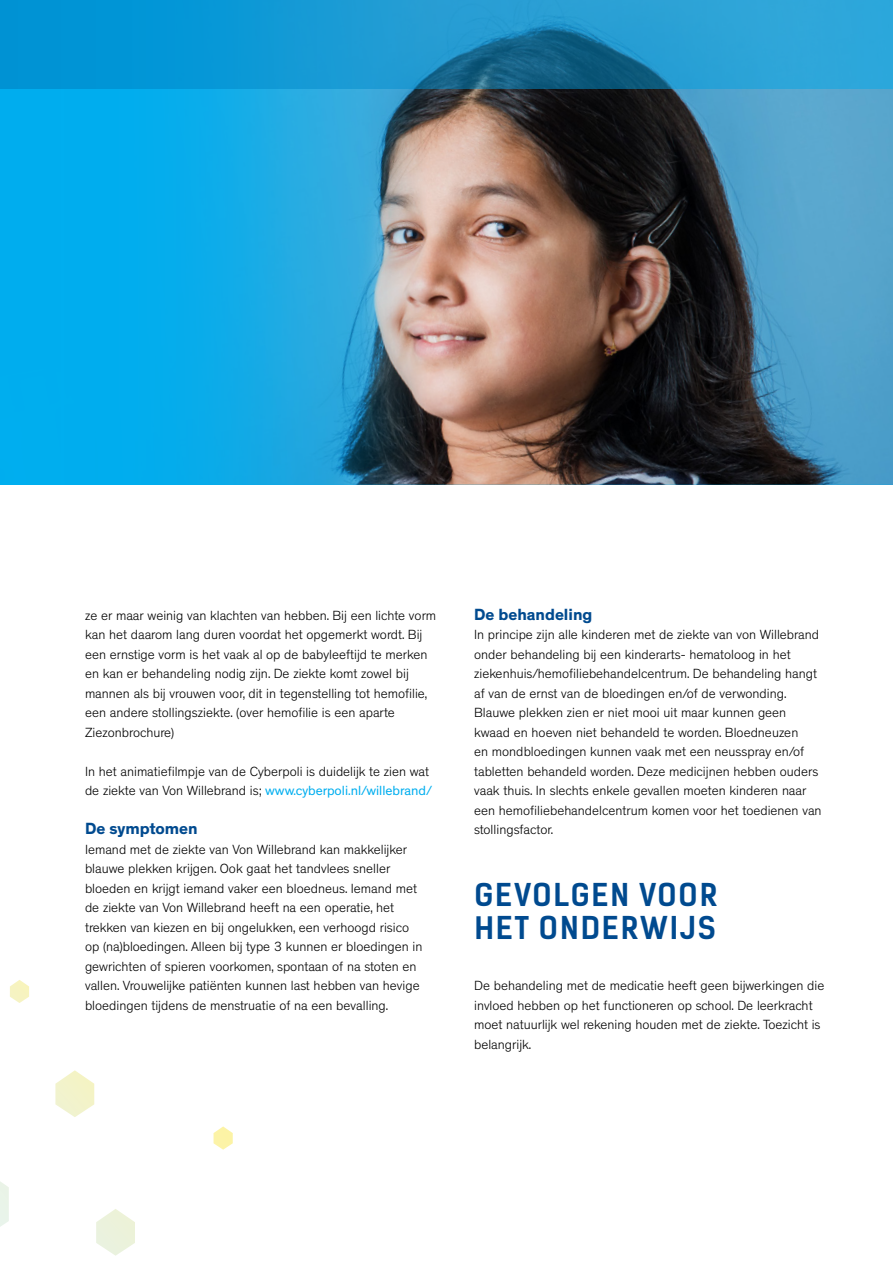
<style>
.page{position:relative;width:893px;height:1263px;background:#fff}
.page>*{position:absolute;margin:0;border:0;box-sizing:border-box;transform-origin:0 0}
.t1{font:700 30px/33px "Kelson Sans";letter-spacing:.065em;color:#004a8f}
.t2{font:700 16.5px "Theinhardt";color:#004a8f}
.t3{font:300 13.5px/19.5px "Theinhardt";color:#000}
.s1{font-weight:400;color:#00aeef}
</style>
<div class="page">
<svg style="left:0;top:1181px;width:9px;height:46px"></svg>
<svg style="left:96px;top:1209px;width:39px;height:47px"></svg>
<svg style="left:55px;top:1070px;width:39px;height:47px"></svg>
<svg style="left:214px;top:1126px;width:19px;height:24px"></svg>
<svg style="left:10px;top:980px;width:19px;height:23px"></svg>
<img style="left:0;top:89px;width:893px;height:396px">
<div style="left:62px;top:0;width:225px;height:484px;background:linear-gradient(to right,#00aef1,#19abe5)"></div>
<svg style="left:0;top:0;width:893px;height:89px;background:#1894ca"></svg>
<p class="t3" style="left:85px;top:605px;width:353px">ze er maar weinig van klachten van hebben. Bij een lichte vorm kan het daarom lang duren voordat het opgemerkt wordt. Bij een ernstige vorm is het vaak al op de babyleeftijd te merken en kan er behandeling nodig zijn. De ziekte komt zowel bij mannen als bij vrouwen voor, dit in tegenstelling tot hemofilie, een andere stollingsziekte. (over hemofilie is een aparte Ziezonbrochure)</p>
<p class="t3" style="left:85px;top:761px;width:349px">In het animatiefilmpje van de Cyberpoli is duidelijk te zien wat de ziekte van Von Willebrand is; <span class="s1">www.cyberpoli.nl/willebrand/</span></p>
<p class="t2" style="left:85px;top:818px;width:114px">De symptomen</p>
<p class="t3" style="left:85px;top:839px;width:339px">Iemand met de ziekte van Von Willebrand kan makkelijker blauwe plekken krijgen. Ook gaat het tandvlees sneller bloeden en krijgt iemand vaker een bloedneus. Iemand met de ziekte van Von Willebrand heeft na een operatie, het trekken van kiezen en bij ongelukken, een verhoogd risico op (na)bloedingen. Alleen bij type 3 kunnen er bloedingen in gewrichten of spieren voorkomen, spontaan of na stoten en vallen. Vrouwelijke patiënten kunnen last hebben van hevige bloedingen tijdens de menstruatie of na een bevalling.</p>
<p class="t2" style="left:474px;top:604px;width:120px">De behandeling</p>
<p class="t3" style="left:474px;top:625px;width:349px">In principe zijn alle kinderen met de ziekte van von Willebrand onder behandeling bij een kinderarts- hematoloog in het ziekenhuis/hemofiliebehandelcentrum. De behandeling hangt af van de ernst van de bloedingen en/of de verwonding.<br>Blauwe plekken zien er niet mooi uit maar kunnen geen kwaad en hoeven niet behandeld te worden. Bloedneuzen<br>en mondbloedingen kunnen vaak met een neusspray en/of tabletten behandeld worden. Deze medicijnen hebben ouders vaak thuis. In slechts enkele gevallen moeten kinderen naar een hemofiliebehandelcentrum komen voor het toedienen van stollingsfactor.</p>
<h1 class="t1" style="left:474px;top:878px;width:245px">GEVOLGEN VOOR<br>HET ONDERWIJS</h1>
<p class="t3" style="left:474px;top:976px;width:352px">De behandeling met de medicatie heeft geen bijwerkingen die invloed hebben op het functioneren op school. De leerkracht moet natuurlijk wel rekening houden met de ziekte. Toezicht is belangrijk.</p>
</div>
